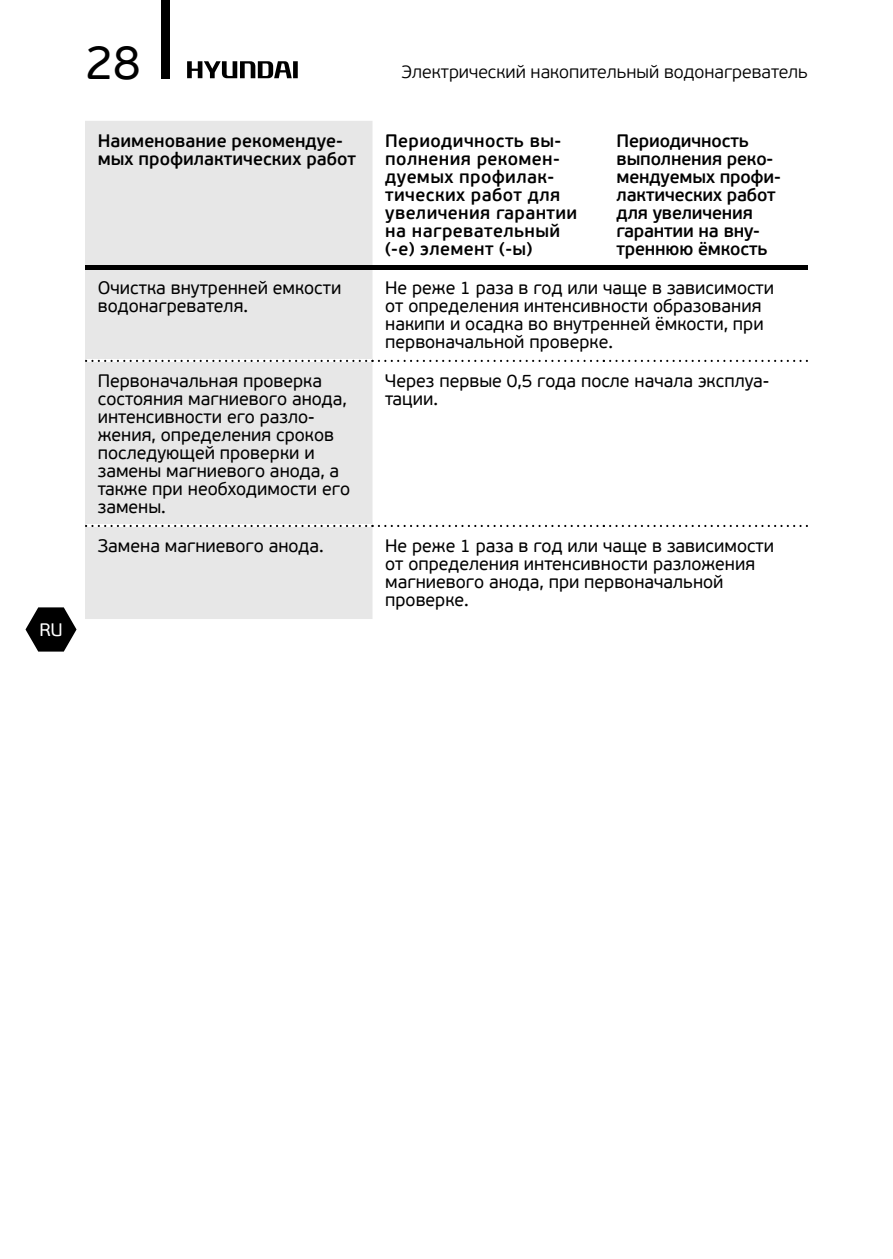
<style>
.page{position:relative;width:893px;height:1259px;background:#fff}
.page>*{position:absolute;margin:0;border:0;box-sizing:border-box;transform-origin:0 0}
.t1{font:48px "PF Beau Sans Pro";color:#000}
.t2{font:18px/18px "PF Beau Sans Pro";color:#000}
.t3{font:600 18px/18px "PF Beau Sans Pro";color:#000}
.t4{font:600 18px/18px "PF Beau Sans Pro";letter-spacing:.02em;color:#000}
.t5{font:300 18px "PF Beau Sans Pro";color:#000}
.t6{font:18px "PF Beau Sans Pro";color:#fff}
</style>
<div class="page">
<div style="left:162px;top:0;width:8px;height:78px;background:#000"></div>
<svg style="left:26px;top:607px;width:51px;height:44px"></svg>
<svg style="left:187px;top:61px;width:111px;height:17px"></svg>
<div style="left:85px;top:121px;width:287px;height:498px;background:#e7e7e7"></div>
<hr style="left:85px;top:266px;width:287px;height:4px;background:#000">
<hr style="left:372px;top:266px;width:232px;height:4px;background:#000">
<hr style="left:604px;top:266px;width:204px;height:4px;background:#000">
<svg style="left:85px;top:360px;width:723px;height:2px"></svg>
<svg style="left:85px;top:525px;width:723px;height:2px"></svg>
<p class="t6" style="left:39px;top:620px;width:25px">RU</p>
<h1 class="t1" style="left:85px;top:34px;width:58px">28</h1>
<p class="t5" style="left:402px;top:62px;width:408px">Электрический накопительный водонагреватель</p>
<p class="t3" style="left:98px;top:132px;width:260px">Наименование рекомендуе&shy;мых профилактических работ</p>
<p class="t4" style="left:385px;top:132px;width:194px">Периодичность вы&shy;полнения рекомен&shy;дуемых профилак&shy;тических работ для увеличения гарантии на нагревательный (-е) элемент (-ы)</p>
<p class="t3" style="left:617px;top:132px;width:166px">Периодичность выполнения реко&shy;мендуемых профи&shy;лактических работ для увеличения гарантии на вну&shy;треннюю ёмкость</p>
<p class="t2" style="left:98px;top:279px;width:245px">Очистка внутренней емкости водонагревателя.</p>
<p class="t2" style="left:385px;top:279px;width:390px">Не реже 1 раза в год или чаще в зависимости от определения интенсивности образования накипи и осадка во внутренней ёмкости, при первоначальной проверке.</p>
<p class="t2" style="left:98px;top:372px;width:254px">Первоначальная проверка состояния магниевого анода, интенсивности его разло&shy;жения, определения сроков последующей проверки и замены магниевого анода, а также при необходимости его замены.</p>
<p class="t2" style="left:385px;top:372px;width:386px">Через первые 0,5 года после начала эксплуа&shy;тации.</p>
<p class="t2" style="left:98px;top:537px;width:228px">Замена магниевого анода.</p>
<p class="t2" style="left:385px;top:537px;width:390px">Не реже 1 раза в год или чаще в зависимости от определения интенсивности разложения магниевого анода, при первоначальной проверке.</p>
</div>
